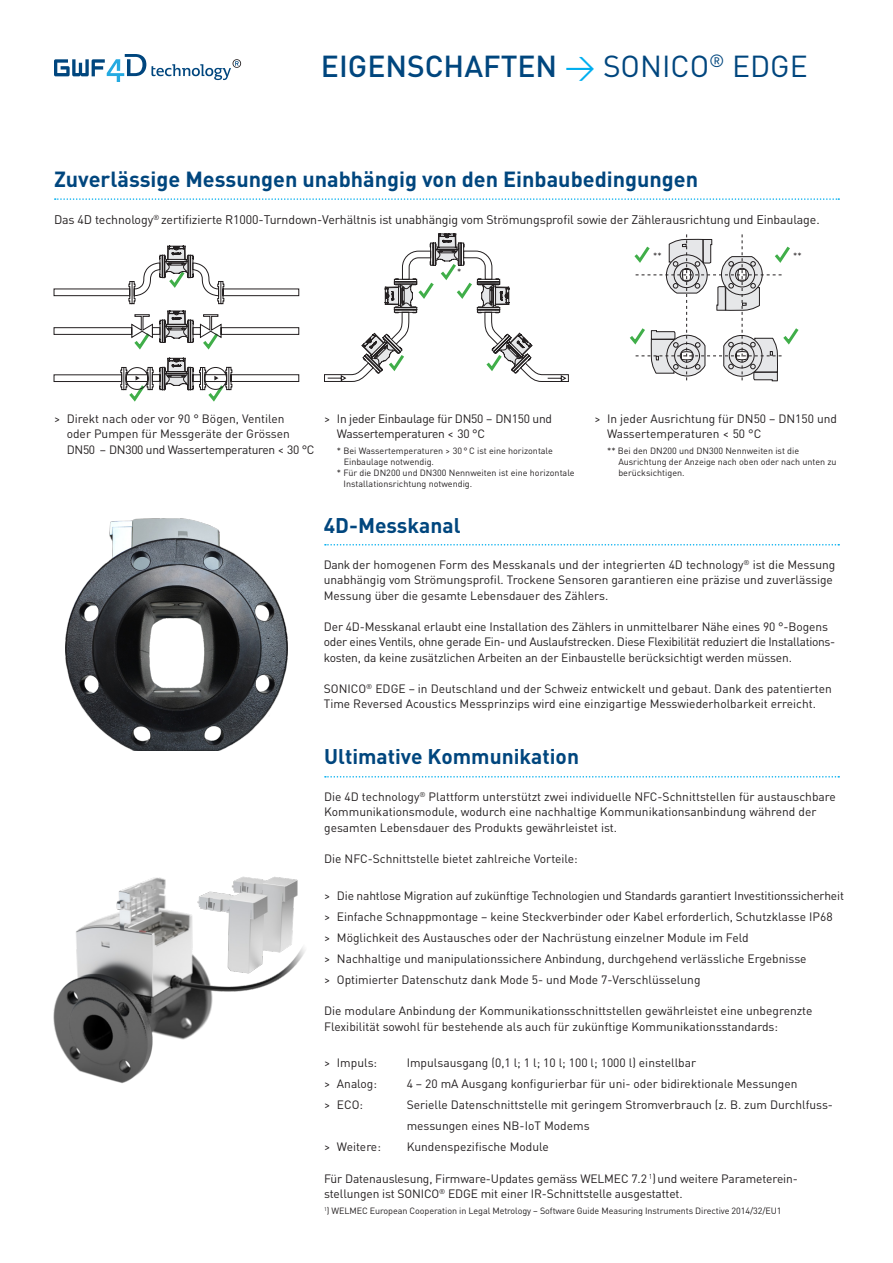
<style>
.page{position:relative;width:893px;height:1263px;background:#fff}
.page>*{position:absolute;margin:0;border:0;box-sizing:border-box;transform-origin:0 0}
.t1{font:500 30px "DIN Pro";color:#00467e}
.t2{font:700 21.6px "DIN Pro";color:#00467e}
.t3{font:700 21px "DIN Pro";color:#00467e}
.t4{font:12.3px "DIN Pro";letter-spacing:-.01em;color:#231f20}
.t5{font:12px/15.5px "DIN Pro";color:#231f20}
.t6{font:12px/15.5px "DIN Pro";letter-spacing:-.02em;color:#231f20}
.t7{font:9px/10.8px "DIN Pro";color:#231f20}
.s1{font-weight:400;color:#00aeef}
.s2{font-weight:400}
</style>
<div class="page">
<svg style="left:54px;top:54px;width:187px;height:28px"></svg>
<svg style="left:55px;top:198px;width:784px;height:2px"></svg>
<img style="left:53px;top:876px;width:252px;height:207px">
<img style="left:66px;top:519px;width:221px;height:232px">
<svg style="left:54px;top:246px;width:245px;height:156px"></svg>
<svg style="left:630px;top:234px;width:169px;height:147px"></svg>
<svg style="left:324px;top:234px;width:244px;height:147px"></svg>
<svg style="left:325px;top:776px;width:514px;height:1px"></svg>
<svg style="left:325px;top:544px;width:514px;height:1px"></svg>
<h1 class="t1" style="left:321px;top:46px;width:488px">EIGENSCHAFTEN <span class="s1">→</span> <span class="s2">SONICO</span><sup>®</sup> <span class="s2">EDGE</span></h1>
<h2 class="t2" style="left:54px;top:164px;width:646px">Zuverlässige Messungen unabhängig von den Einbaubedingungen</h2>
<p class="t4" style="left:54px;top:211px;width:767px">Das 4D technology<sup>®</sup> zertifizierte R1000-Turndown-Verhältnis ist unabhängig vom Strömungsprofil sowie der Zählerausrichtung und Einbaulage.</p>
<p class="t7" style="left:457px;top:266px;width:6px">*</p>
<p class="t7" style="left:653px;top:250px;width:10px">**</p>
<p class="t7" style="left:793px;top:250px;width:10px">**</p>
<p class="t5" style="left:67px;top:410px;width:249px;text-indent:-13px">&gt; Direkt nach oder vor 90 ° Bögen, Ventilen<br>oder Pumpen für Messgeräte der Grössen<br>DN50 – DN300 und Wassertemperaturen &lt; 30 °C</p>
<p class="t6" style="left:337px;top:410px;width:217px;text-indent:-13px">&gt; In jeder Einbaulage für DN50 – DN150 und<br>Wassertemperaturen &lt; 30 °C</p>
<p class="t7" style="left:337px;top:445px;width:217px">* Bei Wassertemperaturen &gt; 30 ° C ist eine horizontale</p>
<p class="t7" style="left:344px;top:456px;width:92px">Einbaulage notwendig.</p>
<p class="t7" style="left:337px;top:467px;width:239px">* Für die DN200 und DN300 Nennweiten ist eine horizontale</p>
<p class="t7" style="left:344px;top:478px;width:130px">Installationsrichtung notwendig.</p>
<p class="t5" style="left:607px;top:410px;width:232px;text-indent:-13px">&gt; In jeder Ausrichtung für DN50 – DN150 und<br>Wassertemperaturen &lt; 50 °C</p>
<p class="t7" style="left:618px;top:445px;width:220px;text-indent:-11px">** Bei den DN200 und DN300 Nennweiten ist die<br>Ausrichtung der Anzeige nach oben oder nach unten zu berücksichtigen.</p>
<h3 class="t3" style="left:324px;top:511px;width:138px">4D-Messkanal</h3>
<p class="t5" style="left:324px;top:556px;width:513px">Dank der homogenen Form des Messkanals und der integrierten 4D technology<sup>®</sup> ist die Messung unabhängig vom Strömungsprofil. Trockene Sensoren garantieren eine präzise und zuverlässige<br>Messung über die gesamte Lebensdauer des Zählers.</p>
<p class="t5" style="left:324px;top:618px;width:513px">Der 4D-Messkanal erlaubt eine Installation des Zählers in unmittelbarer Nähe eines 90 °-Bogens oder eines Ventils, ohne gerade Ein- und Auslaufstrecken. Diese Flexibilität reduziert die Installations&shy;kosten, da keine zusätzlichen Arbeiten an der Einbaustelle berücksichtigt werden müssen.</p>
<p class="t5" style="left:324px;top:680px;width:510px">SONICO<sup>®</sup> EDGE – in Deutschland und der Schweiz entwickelt und gebaut. Dank des patentierten<br>Time Reversed Acoustics Messprinzips wird eine einzigartige Messwiederholbarkeit erreicht.</p>
<h3 class="t3" style="left:324px;top:742px;width:256px">Ultimative Kommunikation</h3>
<p class="t5" style="left:324px;top:788px;width:513px">Die 4D technology<sup>®</sup> Plattform unterstützt zwei individuelle NFC-Schnittstellen für austauschbare<br>Kommunikationsmodule, wodurch eine nachhaltige Kommunikationsanbindung während der gesamten Lebensdauer des Produkts gewährleistet ist.</p>
<p class="t5" style="left:324px;top:851px;width:255px">Die NFC-Schnittstelle bietet zahlreiche Vorteile:</p>
<p class="t5" style="left:324px;top:884px;width:521px;line-height:21px">&gt; Die nahtlose Migration auf zukünftige Technologien und Standards garantiert Investitionssicherheit &gt; Einfache Schnappmontage – keine Steckverbinder oder Kabel erforderlich, Schutzklasse IP68<br>&gt; Möglichkeit des Austausches oder der Nachrüstung einzelner Module im Feld<br>&gt; Nachhaltige und manipulationssichere Anbindung, durchgehend verlässliche Ergebnisse<br>&gt; Optimierter Datenschutz dank Mode 5- und Mode 7-Verschlüsselung</p>
<p class="t5" style="left:324px;top:1002px;width:490px">Die modulare Anbindung der Kommunikationsschnittstellen gewährleistet eine unbegrenzte<br>Flexibilität sowohl für bestehende als auch für zukünftige Kommunikationsstandards:</p>
<p class="t5" style="left:324px;top:1055px;width:55px">&gt; Impuls:</p>
<p class="t5" style="left:407px;top:1055px;width:291px">Impulsausgang (0,1 l; 1 l; 10 l; 100 l; 1000 l) einstellbar</p>
<p class="t5" style="left:324px;top:1076px;width:54px">&gt; Analog:</p>
<p class="t5" style="left:407px;top:1076px;width:392px">4 – 20 mA Ausgang konfigurierbar für uni- oder bidirektionale Messungen</p>
<p class="t5" style="left:324px;top:1097px;width:40px">&gt; ECO:</p>
<p class="t5" style="left:407px;top:1094px;width:428px;line-height:21px">Serielle Datenschnittstelle mit geringem Stromverbrauch (z. B. zum Durchlfuss&shy;messungen eines NB-IoT Modems</p>
<p class="t5" style="left:324px;top:1139px;width:58px">&gt; Weitere:</p>
<p class="t5" style="left:407px;top:1139px;width:144px">Kundenspezifische Module</p>
<p class="t5" style="left:324px;top:1170px;width:475px">Für Datenauslesung, Firmware-Updates gemäss WELMEC 7.2 <sup>1</sup>)und weitere Parameterein&shy;stellungen ist SONICO<sup>®</sup> EDGE mit einer IR-Schnittstelle ausgestattet.</p>
<p class="t7" style="left:324px;top:1204px;width:459px"><sup>1</sup>) WELMEC European Cooperation in Legal Metrology – Software Guide Measuring Instruments Directive 2014/32/EU1</p>
</div>
